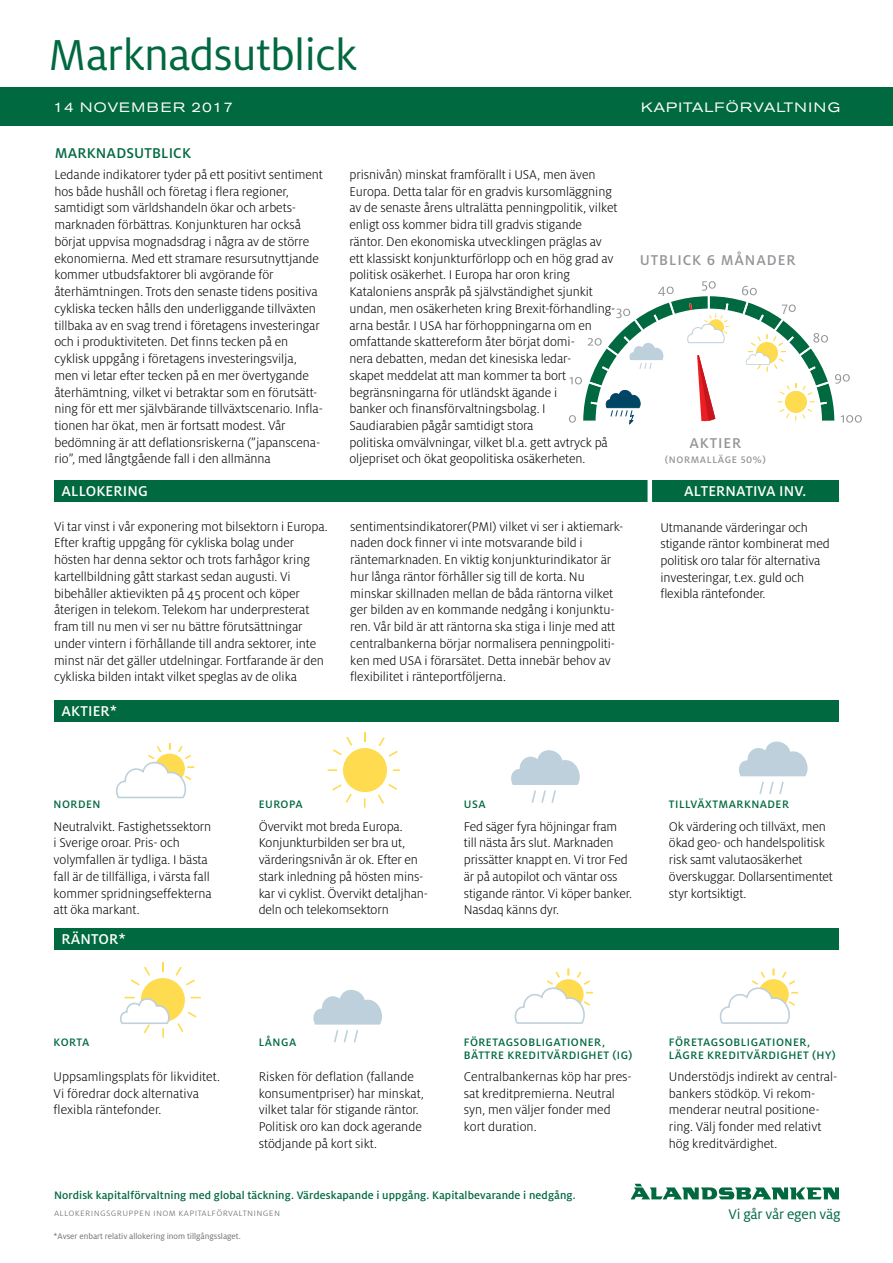
<style>
.page{position:relative;width:893px;height:1263px;background:#fff}
.page>*{position:absolute;margin:0;border:0;box-sizing:border-box;transform-origin:0 0}
.t1{font:48px "Milo OT";letter-spacing:-.015em;color:#006940}
.t2{font:500 15.75px "Milo OT";letter-spacing:.01em;color:#fff}
.t3{font:500 15.75px "Milo OT";letter-spacing:.06em;color:#939598}
.t4{font:500 15.75px "Milo OT";letter-spacing:.01em;color:#006940}
.t5{font:15.3px "Milo OT";letter-spacing:-.01em;color:#006940}
.t6{font:300 13.95px/16.8px "Milo OT";letter-spacing:-.005em;color:#000}
.t7{font:expanded 13.5px "Akzidenz Grotesk BE";letter-spacing:.08em;color:#fff}
.t8{font:500 12px/13.5px "Milo OT";letter-spacing:.04em;color:#006940}
.t9{font:500 12px "Milo OT";letter-spacing:.01em;color:#006940}
.t10{font:300 10.5px "Milo OT";letter-spacing:.03em;color:#6d6e71}
.t11{font:500 10.5px "Milo OT";letter-spacing:.06em;color:#939598}
.t12{font:9px "Milo OT";color:#6d6e71}
</style>
<div class="page">
<div style="left:54px;top:700px;width:785px;height:22px;background:#006940"></div>
<div style="left:54px;top:480px;width:784px;height:22px;background:#006940"></div>
<div style="left:0;top:88px;width:893px;height:38px;background:#006940"></div>
<div style="left:54px;top:928px;width:784px;height:21px;background:#006940"></div>
<svg style="left:739px;top:741px;width:69px;height:53px"></svg>
<svg style="left:511px;top:750px;width:69px;height:53px"></svg>
<svg style="left:116px;top:743px;width:79px;height:56px"></svg>
<svg style="left:327px;top:732px;width:73px;height:76px"></svg>
<svg style="left:514px;top:968px;width:79px;height:56px"></svg>
<svg style="left:719px;top:968px;width:80px;height:56px"></svg>
<svg style="left:313px;top:989px;width:69px;height:53px"></svg>
<svg style="left:120px;top:962px;width:81px;height:76px"></svg>
<svg style="left:631px;top:1184px;width:208px;height:15px"></svg>
<svg style="left:569px;top:281px;width:293px;height:143px"></svg>
<div style="left:647px;top:478px;width:5px;height:27px;background:#fff"></div>
<h1 class="t1" style="left:48px;top:27px;width:310px">Marknadsutblick</h1>
<p class="t7" style="left:54px;top:100px;width:181px">14 NOVEMBER 2017</p>
<p class="t7" style="left:641px;top:100px;width:200px">KAPITALFÖRVALTN IN G</p>
<p class="t4" style="left:55px;top:143px;width:138px">MARKNADSUTBLICK</p>
<p class="t6" style="left:54px;top:166px;width:270px">Ledande indikatorer tyder på ett positivt sentiment hos både hushåll och företag i flera regioner, samtidigt som världshandeln ökar och arbets&shy;marknaden förbättras. Konjunkturen har också börjat uppvisa mognadsdrag i några av de större ekonomierna. Med ett stramare resursutnyttjande kommer utbudsfaktorer bli avgörande för återhämtningen. Trots den senaste tidens positiva cykliska tecken hålls den underliggande tillväxten tillbaka av en svag trend i företagens investeringar och i produktiviteten. Det finns tecken på en cyklisk uppgång i företagens investeringsvilja, men vi letar efter tecken på en mer övertygande återhämtning, vilket vi betraktar som en förutsätt&shy;ning för ett mer självbärande tillväxtscenario. Infla&shy;tionen har ökat, men är fortsatt modest. Vår bedömning är att deflationsriskerna (”japanscena&shy;rio”, med långtgående fall i den allmänna</p>
<p class="t6" style="left:349px;top:166px;width:270px">prisnivån) minskat framförallt i USA, men även Europa. Detta talar för en gradvis kursomläggning av de senaste årens ultralätta penningpolitik, vilket enligt oss kommer bidra till gradvis stigande räntor. Den ekonomiska utvecklingen präglas av ett klassiskt konjunkturförlopp och en hög grad av politisk osäkerhet. I Europa har oron kring Kataloniens anspråk på självständighet sjunkit undan, men osäkerheten kring Brexit-förhandling&shy;arna består. I USA har förhoppningarna om en omfattande skattereform åter börjat domi-<br>nera debatten, medan det kinesiska ledar-<br>skapet meddelat att man kommer ta bort begränsningarna för utländskt ägande i<br>banker och finansförvaltningsbolag. I Saudiarabien pågår samtidigt stora<br>politiska omvälvningar, vilket bl.a. gett avtryck på oljepriset och ökat geopolitiska osäkerheten.</p>
<p class="t2" style="left:62px;top:482px;width:88px">ALLOKERING</p>
<p class="t6" style="left:54px;top:518px;width:275px">Vi tar vinst i vår exponering mot bilsektorn i Europa.<br>Efter kraftig uppgång för cykliska bolag under hösten har denna sektor och trots farhågor kring kartellbildning gått starkast sedan augusti. Vi bibehåller aktievikten på 45 procent och köper återigen in telekom. Telekom har underpresterat fram till nu men vi ser nu bättre förutsättningar under vintern i förhållande till andra sektorer, inte minst när det gäller utdelningar. Fortfarande är den cykliska bilden intakt vilket speglas av de olika</p>
<p class="t6" style="left:350px;top:518px;width:275px">sentimentsindikatorer(PMI) vilket vi ser i aktiemark&shy;naden dock finner vi inte motsvarande bild i räntemarknaden. En viktig konjunkturindikator är hur långa räntor förhåller sig till de korta. Nu minskar skillnaden mellan de båda räntorna vilket ger bilden av en kommande nedgång i konjunktu&shy;ren. Vår bild är att räntorna ska stiga i linje med att centralbankerna börjar normalisera penningpoliti&shy;ken med USA i förarsätet. Detta innebär behov av flexibilitet i ränteportföljerna.</p>
<p class="t2" style="left:62px;top:702px;width:57px">AKTIER*</p>
<p class="t3" style="left:640px;top:250px;width:157px">UTBLICK 6 MÅNADER</p>
<p class="t3" style="left:689px;top:434px;width:53px">AKTIER</p>
<p class="t11" style="left:665px;top:453px;width:103px">(N ORMALLÄGE 50%)</p>
<p class="t2" style="left:684px;top:482px;width:124px">ALTERNATIVA I NV.</p>
<p class="t6" style="left:660px;top:519px;width:171px">Utmanande värderingar och stigande räntor kombinerat med politisk oro talar för alternativa investeringar, t.ex. guld och flexibla räntefonder.</p>
<p class="t8" style="left:54px;top:798px;width:48px">NORDEN</p>
<p class="t8" style="left:259px;top:798px;width:44px">EUROPA</p>
<p class="t8" style="left:464px;top:798px;width:22px">USA</p>
<p class="t8" style="left:669px;top:798px;width:122px">TILLVÄXTMARKNADER</p>
<p class="t6" style="left:54px;top:818px;width:160px">Neutralvikt. Fastighetssektorn i Sverige oroar. Pris- och volymfallen är tydliga. I bästa fall är de tillfälliga, i värsta fall kommer spridningseffekterna att öka markant.</p>
<p class="t6" style="left:259px;top:818px;width:171px">Övervikt mot breda Europa.<br>Konjunkturbilden ser bra ut, värderingsnivån är ok. Efter en stark inledning på hösten mins&shy;kar vi cyklist. Övervikt detaljhan&shy;deln och telekomsektorn</p>
<p class="t6" style="left:464px;top:818px;width:170px">Fed säger fyra höjningar fram till nästa års slut. Marknaden prissätter knappt en. Vi tror Fed är på autopilot och väntar oss stigande räntor. Vi köper banker.<br>Nasdaq känns dyr.</p>
<p class="t6" style="left:669px;top:818px;width:166px">Ok värdering och tillväxt, men ökad geo- och handelspolitisk risk samt valutaosäkerhet överskuggar. Dollarsentimentet styr kortsiktigt.</p>
<p class="t2" style="left:62px;top:929px;width:66px">RÄNTOR*</p>
<p class="t8" style="left:54px;top:1035px;width:36px">KORTA</p>
<p class="t6" style="left:54px;top:1068px;width:168px">Uppsamlingsplats för likviditet.<br>Vi föredrar dock alternativa flexibla räntefonder.</p>
<p class="t8" style="left:259px;top:1035px;width:38px">LÅNGA</p>
<p class="t6" style="left:259px;top:1068px;width:167px">Risken för deflation (fallande konsumentpriser) har minskat, vilket talar för stigande räntor.<br>Politisk oro kan dock agerande stödjande på kort sikt.</p>
<p class="t8" style="left:464px;top:1035px;width:170px">FÖRETAGSOBLIGATIONER,<br>BÄTTRE KREDITVÄRDIGHET (IG)</p>
<p class="t6" style="left:464px;top:1068px;width:169px">Centralbankernas köp har pres&shy;sat kreditpremierna. Neutral syn, men väljer fonder med kort duration.</p>
<p class="t9" style="left:54px;top:1188px;width:523px">N ORDISK KAPITALFÖRVALTNING MED GLOBAL TÄCKNING. VÄRDESKAPANDE I UPPGÅNG. KAPITALBEVARANDE I NEDGÅNG.</p>
<p class="t8" style="left:669px;top:1035px;width:168px">FÖRETAGSOBLIGATIONER,<br>LÄGRE KREDITVÄRDIGHET (HY)</p>
<p class="t6" style="left:669px;top:1068px;width:170px">Understödjs indirekt av central&shy;bankers stödköp. Vi rekom&shy;menderar neutral positione&shy;ring. Välj fonder med relativt hög kreditvärdighet.</p>
<p class="t10" style="left:54px;top:1207px;width:228px">allokeringsgruppen inom kapitalförvaltningen</p>
<p class="t5" style="left:728px;top:1205px;width:114px">Vi går vår egen väg</p>
<p class="t12" style="left:54px;top:1231px;width:189px">*Avser enbart relativ allokering inom tillgångsslaget.</p>
</div>
